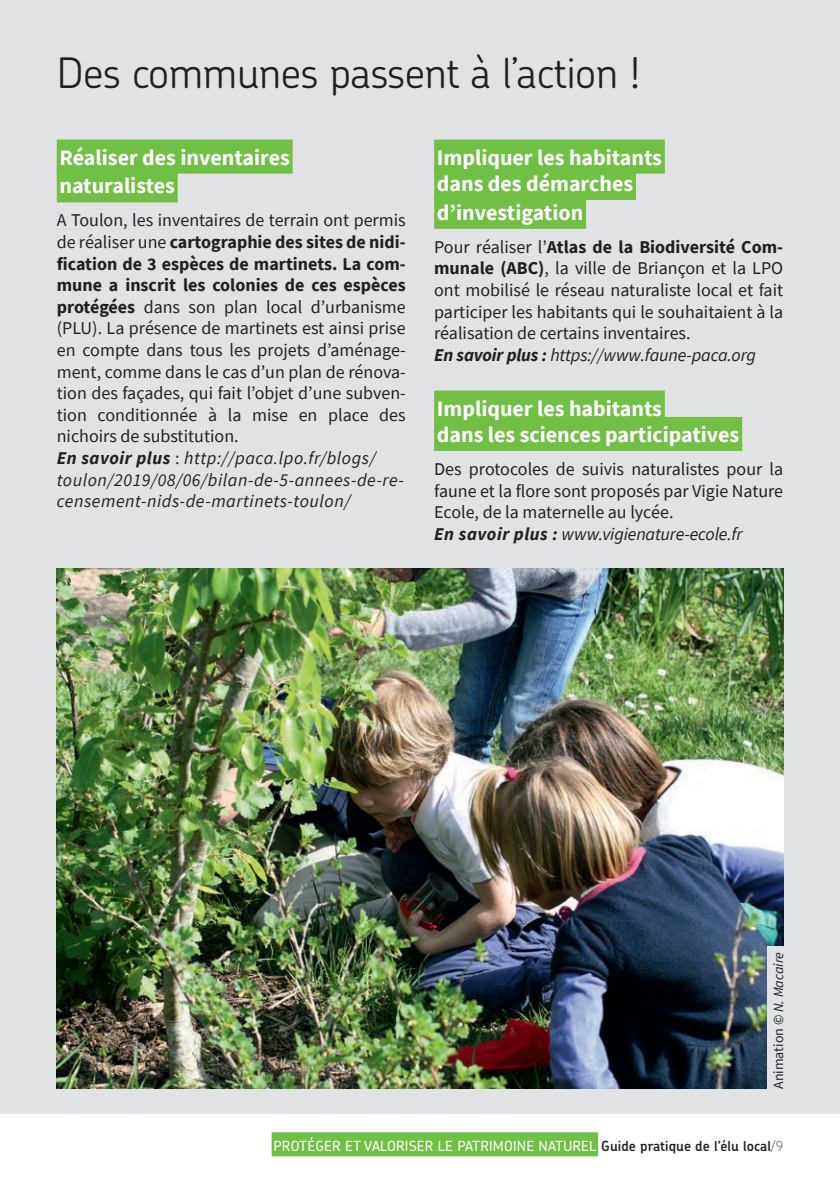
<style>
.page{position:relative;width:840px;height:1191px;background:#fff}
.page>*{position:absolute;margin:0;border:0;box-sizing:border-box;transform-origin:0 0}
.t1{font:300 42px "Chevin Pro";letter-spacing:-.01em;color:#231f20}
.t2{font:700 22px/26.4px "Source Sans Pro";color:#fff}
.t3{font:18px/21.6px "Source Sans Pro";color:#231f20}
.t4{font:500 14px "Chevin Pro";letter-spacing:.015em;color:#fff}
.t5{font:14px "Source Sans Pro";color:#231f20}
.s1{font-weight:700}
.s2{font-weight:700;font-style:italic}
.s3{font-style:italic}
.s4{font-weight:600;color:#231f20}
.s5{font-weight:300;color:#76787b}
</style>
<div class="page">
<div style="left:271px;top:1132px;width:326px;height:24px;background:#71bf44"></div>
<div style="left:0;top:0;width:839px;height:1113px;background:#e1e2e4"></div>
<div style="left:57px;top:140px;width:235px;height:34px;background:#71bf44"></div>
<div style="left:57px;top:168px;width:120px;height:34px;background:#71bf44"></div>
<div style="left:434px;top:140px;width:230px;height:34px;background:#71bf44"></div>
<div style="left:434px;top:166px;width:201px;height:34px;background:#71bf44"></div>
<div style="left:434px;top:195px;width:151px;height:34px;background:#71bf44"></div>
<div style="left:434px;top:390px;width:230px;height:34px;background:#71bf44"></div>
<div style="left:434px;top:417px;width:307px;height:34px;background:#71bf44"></div>
<img style="left:57px;top:568px;width:725px;height:521px">
<div style="left:766px;top:946px;width:22px;height:148px;background:#e1e2e4"></div>
<h1 class="t1" style="left:57px;top:45px;width:585px">Des communes passent à l’action !</h1>
<p class="t2" style="left:59px;top:143px;width:232px;line-height:28.8px">Réaliser des inventaires naturalistes</p>
<p class="t3" style="left:57px;top:209px;width:350px">A Toulon, les inventaires de terrain ont permis de réaliser une <span class="s1">cartographie des sites de nidi&shy;fication de 3 espèces de martinets. La com&shy;mune a inscrit les colonies de ces espèces protégées</span> dans son plan local d’urbanisme (PLU). La présence de martinets est ainsi prise en compte dans tous les projets d’aménage&shy;ment, comme dans le cas d’un plan de rénova&shy;tion des façades, qui fait l’objet d’une subven&shy;tion conditionnée à la mise en place des nichoirs de substitution.<br><span class="s2">En savoir plus</span> : <span class="s3">http://paca.lpo.fr/blogs/ toulon/2019/08/06/bilan-de-5-annees-de-re&shy;censement-nids-de-martinets-toulon/</span></p>
<p class="t2" style="left:436px;top:144px;width:226px">Impliquer les habitants dans des démarches</p>
<p class="t2" style="left:436px;top:199px;width:148px">d’investigation</p>
<p class="t3" style="left:434px;top:236px;width:350px">Pour réaliser l’<span class="s1">Atlas de la Biodiversité Com&shy;munale (ABC)</span>, la ville de Briançon et la LPO ont mobilisé le réseau naturaliste local et fait participer les habitants qui le souhaitaient à la réalisation de certains inventaires.<br><span class="s2">En savoir plus :</span> <span class="s3">https://www.faune-paca.org</span></p>
<p class="t2" style="left:436px;top:395px;width:304px">Impliquer les habitants<br>dans les sciences participatives</p>
<p class="t3" style="left:434px;top:458px;width:350px">Des protocoles de suivis naturalistes pour la faune et la flore sont proposés par Vigie Nature Ecole, de la maternelle au lycée.<br><span class="s2">En savoir plus :</span> <span class="s3">www.vigienature-ecole.fr</span></p>
<p class="t5" style="left:769px;top:1088px;width:138px;rotate:-90deg">Animation © <span class="s3">N. Macaire</span></p>
<p class="t4" style="left:273px;top:1136px;width:511px">PROTÉGER ET VALORISER LE PATRIMOINE NATUREL <span class="s4">Guide pratique de l’élu local</span><span class="s5">/9</span></p>
</div>
